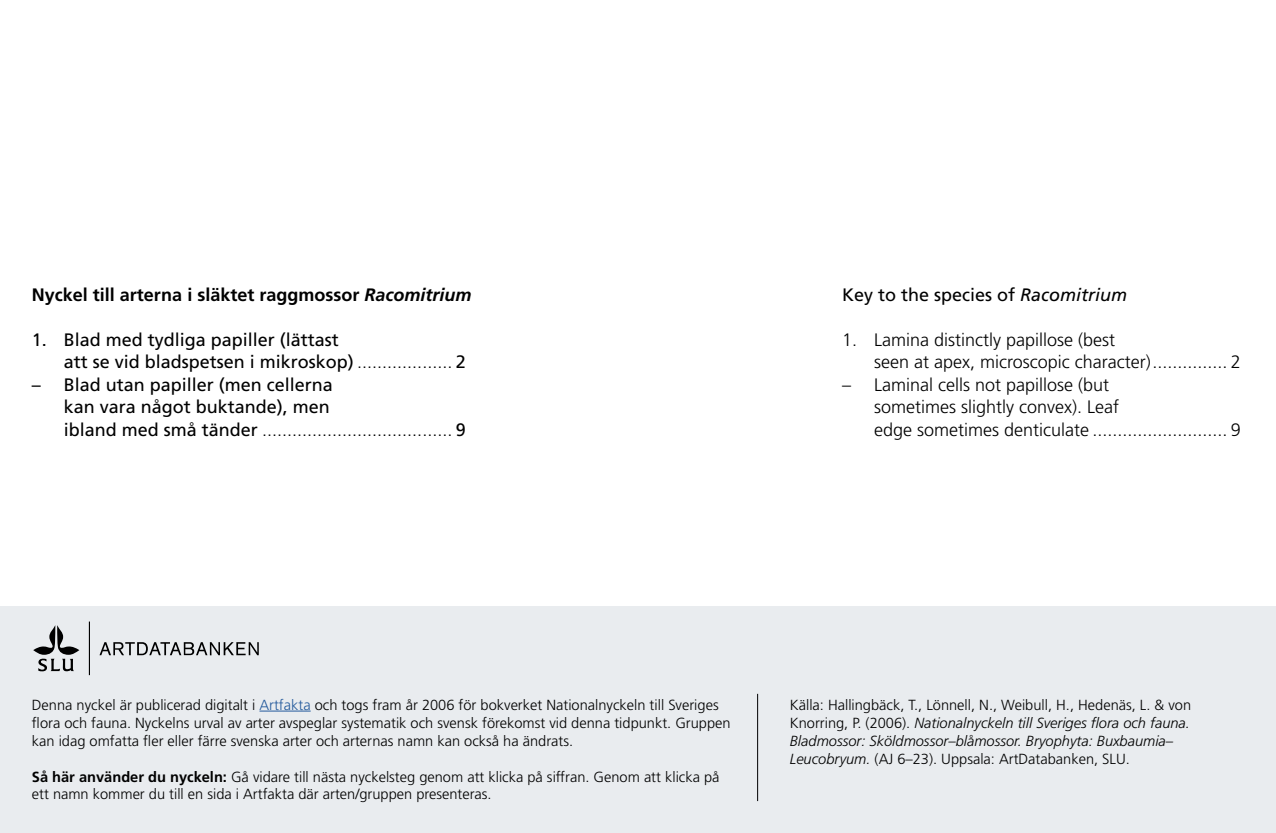
<style>
.page{position:relative;width:1276px;height:833px;background:#fff}
.page>*{position:absolute;margin:0;border:0;box-sizing:border-box;transform-origin:0 0}
.t1{font:18px/22.5px "Frutiger LT Pro";color:#000}
.t2{font:300 18px/22.5px "Frutiger LT Pro";color:#000}
.t3{font:700 18px "Frutiger LT Pro";color:#000}
.t4{font:300 14.62px/18px "Frutiger LT Pro";color:#000}
.s1{font-style:italic}
.s2{font-weight:300}
.s3{color:#245a9c}
.s4{font-weight:700}
</style>
<div class="page">
<div style="left:0;top:606px;width:1276px;height:226px;background:#e9ecef"></div>
<hr style="left:259px;top:710px;width:52px;height:1px;background:#245a9c">
<hr style="left:757px;top:693px;width:1px;height:107px;background:#000">
<hr style="left:89px;top:621px;width:1px;height:54px;background:#000">
<svg style="left:33px;top:625px;width:46px;height:46px"></svg>
<svg style="left:99px;top:642px;width:160px;height:13px"></svg>
<p class="t3" style="left:32px;top:284px;width:441px">Nyckel till arterna i släktet raggmossor <span class="s1">Racomitrium</span></p>
<p class="t1" style="left:64px;top:328px;width:403px;text-indent:-32px">1. Blad med tydliga papiller (lättast<br>att se vid bladspetsen i mikroskop) <span class="s2">...................</span> 2</p>
<p class="t1" style="left:64px;top:373px;width:403px;text-indent:-32px">– Blad utan papiller (men cellerna<br>kan vara något buktande), men<br>ibland med små tänder <span class="s2">......................................</span> 9</p>
<p class="t1" style="left:842px;top:283px;width:287px">Key to the species of <span class="s1">Racomitrium</span></p>
<p class="t2" style="left:874px;top:328px;width:368px;text-indent:-32px">1. Lamina distinctly papillose (best<br>seen at apex, microscopic character)............... 2</p>
<p class="t2" style="left:874px;top:373px;width:368px;text-indent:-32px">– Laminal cells not papillose (but<br>sometimes slightly convex). Leaf<br>edge sometimes denticulate ........................... 9</p>
<p class="t4" style="left:32px;top:695px;width:700px">Denna nyckel är publicerad digitalt i <span class="s3">Artfakta</span> och togs fram år 2006 för bokverket Nationalnyckeln till Sveriges flora och fauna. Nyckelns urval av arter avspeglar systematik och svensk förekomst vid denna tidpunkt. Gruppen kan idag omfatta fler eller färre svenska arter och arternas namn kan också ha ändrats.</p>
<p class="t4" style="left:32px;top:767px;width:689px"><span class="s4">Så här använder du nyckeln:</span> Gå vidare till nästa nyckelsteg genom att klicka på siffran. Genom att klicka på ett namn kommer du till en sida i Artfakta där arten/gruppen presenteras.</p>
<p class="t4" style="left:790px;top:695px;width:403px">Källa: Hallingbäck, T., Lönnell, N., Weibull, H., Hedenäs, L. &amp; von Knorring, P. (2006). <span class="s1">Nationalnyckeln till Sveriges flora och fauna.<br>Bladmossor: Sköldmossor–blåmossor. Bryophyta: Buxbaumia– Leucobryum.</span> (AJ 6–23). Uppsala: ArtDatabanken, SLU.</p>
</div>
